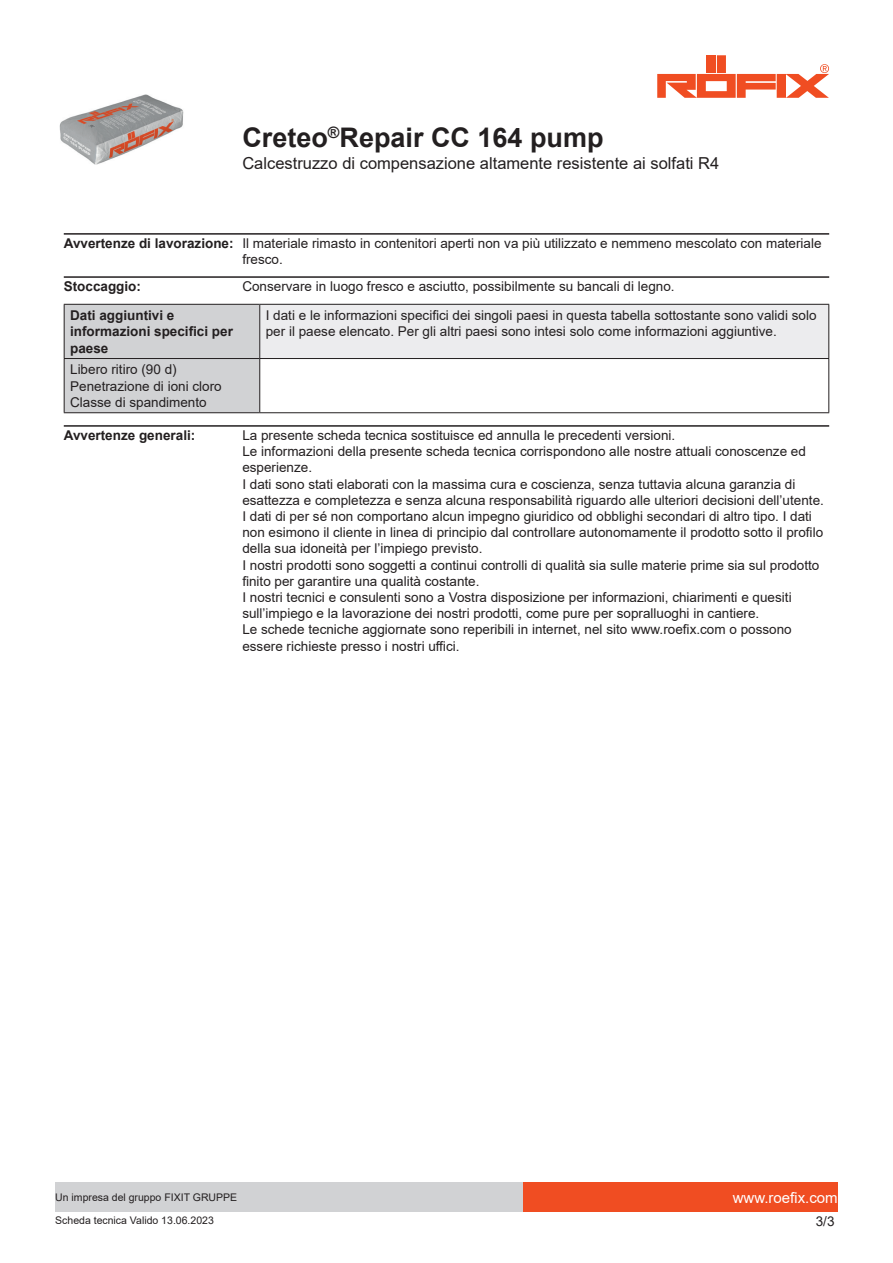
<style>
.page{position:relative;width:893px;height:1263px;background:#fff}
.page>*{position:absolute;margin:0;border:0;box-sizing:border-box;transform-origin:0 0}
.t1{font:700 27px "Arial";color:#231f20}
.t2{font:16.5px "Arial";color:#231f20}
.t3{font:15px "Arial";color:#fff}
.t4{font:13.5px/16.2px "Arial";color:#231f20}
.t5{font:700 13.5px/16.2px "Arial";color:#231f20}
.t6{font:10.5px "Arial";color:#231f20}
.s1{font-weight:700}
</style>
<div class="page">
<img style="left:59px;top:95px;width:125px;height:70px">
<div style="left:717px;top:55px;width:9px;height:18px;background:#f04d22"></div>
<div style="left:707px;top:55px;width:9px;height:18px;background:#f04d22"></div>
<svg style="left:657px;top:64px;width:172px;height:34px"></svg>
<div style="left:523px;top:1182px;width:315px;height:30px;background:#f04d22"></div>
<div style="left:55px;top:1182px;width:468px;height:30px;background:#d1d2d4"></div>
<hr style="left:64px;top:233px;width:765px;height:2px;background:#231f20">
<hr style="left:64px;top:276px;width:765px;height:2px;background:#231f20">
<div style="left:65px;top:305px;width:194px;height:107px;background:#d1d2d4"></div>
<div style="left:260px;top:304px;width:569px;height:54px;background:#ececee"></div>
<hr style="left:64px;top:304px;width:196px;height:1px;background:#231f20">
<hr style="left:64px;top:305px;width:1px;height:53px;background:#231f20">
<hr style="left:260px;top:304px;width:569px;height:1px;background:#231f20">
<hr style="left:259px;top:305px;width:1px;height:53px;background:#231f20">
<hr style="left:828px;top:305px;width:1px;height:53px;background:#231f20">
<hr style="left:64px;top:358px;width:196px;height:1px;background:#231f20">
<hr style="left:64px;top:359px;width:1px;height:53px;background:#231f20">
<hr style="left:260px;top:358px;width:569px;height:1px;background:#231f20">
<hr style="left:259px;top:359px;width:1px;height:53px;background:#231f20">
<hr style="left:828px;top:359px;width:1px;height:53px;background:#231f20">
<hr style="left:64px;top:412px;width:196px;height:1px;background:#231f20">
<hr style="left:260px;top:412px;width:569px;height:1px;background:#231f20">
<hr style="left:64px;top:425px;width:765px;height:2px;background:#231f20">
<h1 class="t1" style="left:242px;top:119px;width:363px">Creteo<sup>®</sup>Repair CC 164 pump</h1>
<p class="t2" style="left:242px;top:152px;width:478px">Calcestruzzo di compensazione altamente resistente ai solfati R4</p>
<p class="t4" style="left:242px;top:235px;width:581px;text-indent:-179px"><span class="s1">Avvertenze di lavorazione:</span> Il materiale rimasto in contenitori aperti non va più utilizzato e nemmeno mescolato con materiale fresco.</p>
<p class="t5" style="left:64px;top:278px;width:79px">Stoccaggio:</p>
<p class="t4" style="left:242px;top:278px;width:434px">Conservare in luogo fresco e asciutto, possibilmente su bancali di legno.</p>
<p class="t5" style="left:70px;top:307px;width:164px">Dati aggiuntivi e informazioni specifici per paese</p>
<p class="t4" style="left:266px;top:307px;width:552px">I dati e le informazioni specifici dei singoli paesi in questa tabella sottostante sono validi solo per il paese elencato. Per gli altri paesi sono intesi solo come informazioni aggiuntive.</p>
<p class="t4" style="left:70px;top:361px;width:153px">Libero ritiro (90 d)<br>Penetrazione di ioni cloro<br>Classe di spandimento</p>
<p class="t5" style="left:64px;top:427px;width:133px">Avvertenze generali:</p>
<p class="t4" style="left:242px;top:427px;width:583px">La presente scheda tecnica sostituisce ed annulla le precedenti versioni.<br>Le informazioni della presente scheda tecnica corrispondono alle nostre attuali conoscenze ed esperienze.<br>I dati sono stati elaborati con la massima cura e coscienza, senza tuttavia alcuna garanzia di esattezza e completezza e senza alcuna responsabilità riguardo alle ulteriori decisioni dell’utente.<br>I dati di per sé non comportano alcun impegno giuridico od obblighi secondari di altro tipo. I dati non esimono il cliente in linea di principio dal controllare autonomamente il prodotto sotto il profilo della sua idoneità per l’impiego previsto.<br>I nostri prodotti sono soggetti a continui controlli di qualità sia sulle materie prime sia sul prodotto finito per garantire una qualità costante.<br>I nostri tecnici e consulenti sono a Vostra disposizione per informazioni, chiarimenti e quesiti sull’impiego e la lavorazione dei nostri prodotti, come pure per sopralluoghi in cantiere.<br>Le schede tecniche aggiornate sono reperibili in internet, nel sito www.roefix.com o possono essere richieste presso i nostri uffici.</p>
<p class="t6" style="left:55px;top:1190px;width:183px">Un impresa del gruppo FIXIT GRUPPE</p>
<p class="t3" style="left:733px;top:1187px;width:107px">www.roefix.com</p>
<p class="t6" style="left:55px;top:1213px;width:160px">Scheda tecnica Valido 13.06.2023</p>
<p class="t4" style="left:816px;top:1213px;width:20px">3/3</p>
</div>
